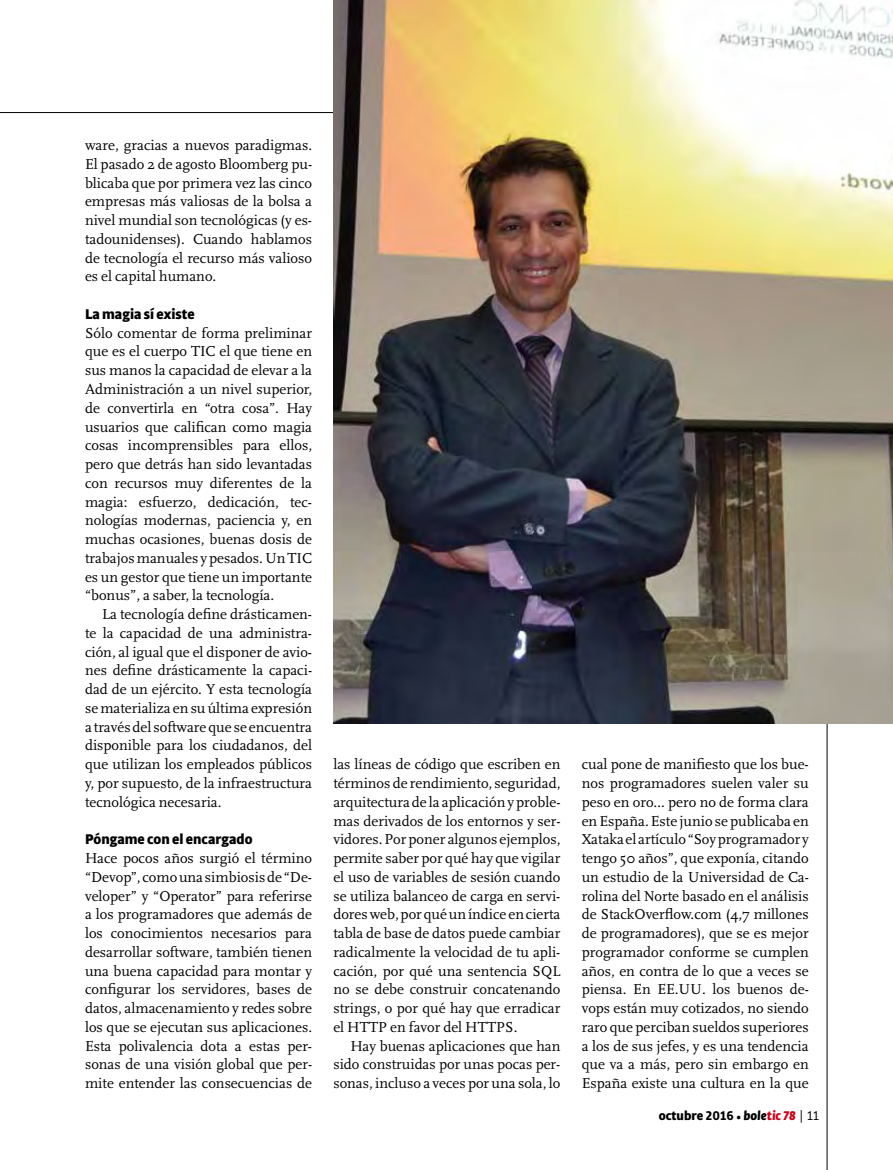
<style>
.page{position:relative;width:893px;height:1170px;background:#fff}
.page>*{position:absolute;margin:0;border:0;box-sizing:border-box;transform-origin:0 0}
.t1{font:15px/18.8px "Scala";color:#000;text-align:justify}
.t2{font:900 15px "Bulo";color:#000}
.t3{font:900 13.5px "Bulo";color:#000}
.s1{font-weight:700}
.s2{font-style:italic}
.s3{font-style:italic;color:#d10019}
.s4{font-family:"Benton Gothic";font-weight:400}
.s5{font-weight:400}
</style>
<div class="page">
<hr style="left:0;top:112px;width:809px;height:1px;background:#000">
<hr style="left:827px;top:0;width:1px;height:1169px;background:#000">
<img style="left:333px;top:0;width:560px;height:723px">
<p class="t1" style="left:85px;top:136px;width:229px">ware, gracias a nuevos paradigmas.<br>El pasado 2 de agosto Bloomberg pu&shy;blicaba que por primera vez las cinco empresas más valiosas de la bolsa a nivel mundial son tecnológicas (y es&shy;tadounidenses). Cuando hablamos de tecnología el recurso más valioso es el capital humano.</p>
<p class="t2" style="left:85px;top:304px;width:111px">La magia sí existe</p>
<p class="t1" style="left:85px;top:324px;width:229px">Sólo comentar de forma preliminar que es el cuerpo TIC el que tiene en sus manos la capacidad de elevar a la Administración a un nivel superior, de convertirla en “otra cosa”. Hay usuarios que califican como magia cosas incomprensibles para ellos, pero que detrás han sido levantadas con recursos muy diferentes de la magia: esfuerzo, dedicación, tec&shy;nologías modernas, paciencia y, en muchas ocasiones, buenas dosis de trabajos manuales y pesados. Un TIC es un gestor que tiene un importante “bonus”, a saber, la tecnología.</p>
<p class="t1" style="left:85px;top:605px;width:229px;text-indent:17px">La tecnología define drásticamen&shy;te la capacidad de una administra&shy;ción, al igual que el disponer de avio&shy;nes define drásticamente la capaci&shy;dad de un ejército. Y esta tecnología se materializa en su última expresión a través del software que se encuentra disponible para los ciudadanos, del que utilizan los empleados públicos y, por supuesto, de la infraestructura tecnológica necesaria.</p>
<p class="t2" style="left:85px;top:829px;width:169px">Póngame con el encargado</p>
<p class="t1" style="left:85px;top:849px;width:229px">Hace pocos años surgió el término “Devop”, como una simbiosis de “De&shy;veloper” y “Operator” para referirse a los programadores que además de los conocimientos necesarios para desarrollar software, también tienen una buena capacidad para montar y configurar los servidores, bases de datos, almacenamiento y redes sobre los que se ejecutan sus aplicaciones.<br>Esta polivalencia dota a estas per&shy;sonas de una visión global que per&shy;mite entender las consecuencias de</p>
<p class="t1" style="left:333px;top:755px;width:229px">las líneas de código que escriben en términos de rendimiento, seguridad, arquitectura de la aplicación y proble&shy;mas derivados de los entornos y ser&shy;vidores. Por poner algunos ejemplos, permite saber por qué hay que vigilar el uso de variables de sesión cuando se utiliza balanceo de carga en servi&shy;dores web, por qué un índice en cierta tabla de base de datos puede cambiar radicalmente la velocidad de tu apli&shy;cación, por qué una sentencia SQL no se debe construir concatenando strings, o por qué hay que erradicar el HTTP en favor del HTTPS.</p>
<p class="t1" style="left:333px;top:1036px;width:229px;text-indent:17px">Hay buenas aplicaciones que han sido construidas por unas pocas per&shy;sonas, incluso a veces por una sola, lo</p>
<p class="t1" style="left:582px;top:755px;width:229px">cual pone de manifiesto que los bue&shy;nos programadores suelen valer su peso en oro… pero no de forma clara en España. Este junio se publicaba en Xataka el artículo “Soy programador y tengo 50 años”, que exponía, citando un estudio de la Universidad de Ca&shy;rolina del Norte basado en el análisis de StackOverflow.com (4,7 millones de programadores), que se es mejor programador conforme se cumplen años, en contra de lo que a veces se piensa. En EE.UU. los buenos de&shy;vops están muy cotizados, no siendo raro que perciban sueldos superiores a los de sus jefes, y es una tendencia que va a más, pero sin embargo en España existe una cultura en la que</p>
<p class="t3" style="left:659px;top:1106px;width:162px">octubre <span class="s1">2016</span> <span class="s2">• bole</span><span class="s3">tic 78</span> <span class="s4">|</span> <span class="s5">11</span></p>
</div>
